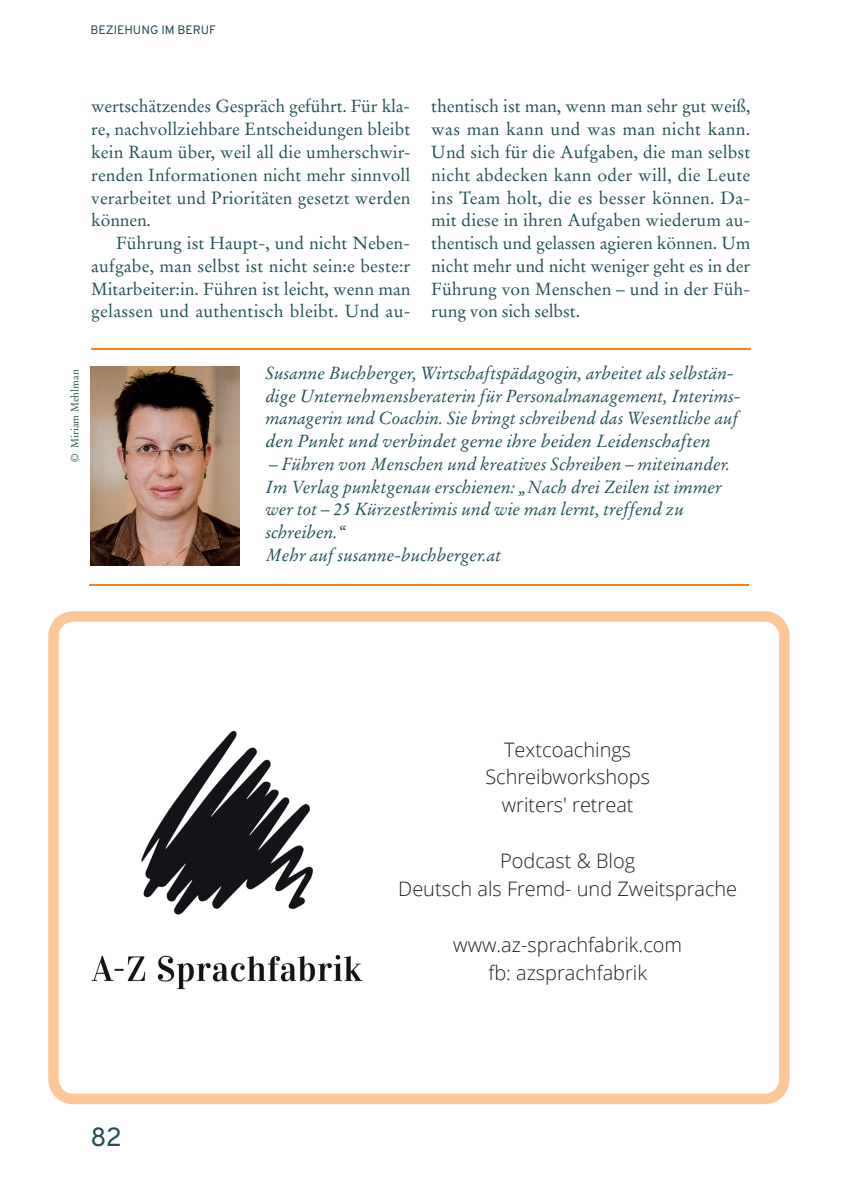
<style>
.page{position:relative;width:843px;height:1190px;background:#fff}
.page>*{position:absolute;margin:0;border:0;box-sizing:border-box;transform-origin:0 0}
.t1{font:26.25px "Overpass";color:#214e55}
.t2{font:300 19.95px/27.8px "Open Sans";color:#231f20;text-align:center}
.t3{font:17.5px/22.8px "Stempel Garamond LT Pro";letter-spacing:.01em;color:#214e55;text-align:justify}
.t4{font:italic 17.5px/22.8px "Stempel Garamond LT Pro";letter-spacing:-.005em;color:#214e55}
.t5{font:12.25px "Overpass";letter-spacing:-.005em;color:#214e55}
.t6{font:10.5px "Stempel Garamond LT Pro";color:#1d544e}
</style>
<div class="page">
<hr style="left:91px;top:348px;width:659px;height:2px;background:#f58220">
<hr style="left:90px;top:584px;width:658px;height:2px;background:#f58220">
<svg style="left:48px;top:611px;width:741px;height:492px"></svg>
<img style="left:90px;top:366px;width:149px;height:199px">
<p class="t5" style="left:90px;top:20px;width:127px">BEZIEHUNG IM BERUF</p>
<p class="t3" style="left:91px;top:95px;width:321px">wertschätzendes Gespräch geführt. Für kla&shy;re, nachvollziehbare Entscheidungen bleibt kein Raum über, weil all die umherschwir&shy;renden Informationen nicht mehr sinnvoll verarbeitet und Prioritäten gesetzt werden können.</p>
<p class="t3" style="left:91px;top:231px;width:321px;text-indent:25px">Führung ist Haupt-, und nicht Neben&shy;aufgabe, man selbst ist nicht sein:e beste:r Mitarbeiter:in. Führen ist leicht, wenn man gelassen und authentisch bleibt. Und au-</p>
<p class="t3" style="left:431px;top:95px;width:321px">thentisch ist man, wenn man sehr gut weiß, was man kann und was man nicht kann.<br>Und sich für die Aufgaben, die man selbst nicht abdecken kann oder will, die Leute ins Team holt, die es besser können. Da&shy;mit diese in ihren Aufgaben wiederum au&shy;thentisch und gelassen agieren können. Um nicht mehr und nicht weniger geht es in der Führung von Menschen – und in der Füh&shy;rung von sich selbst.</p>
<p class="t6" style="left:68px;top:461px;width:94px;rotate:-90deg">© Miriam Mehlman</p>
<p class="t4" style="left:265px;top:361px;width:477px">Susanne Buchberger, Wirtschaftspädagogin, arbeitet als selbstän&shy;dige Unternehmensberaterin für Personalmanagement, Interims&shy;managerin und Coachin. Sie bringt schreibend das Wesentliche auf den Punkt und verbindet gerne ihre beiden Leidenschaften</p>
<p class="t4" style="left:265px;top:452px;width:467px">– Führen von Menschen und kreatives Schreiben – miteinander.<br>Im Verlag punktgenau erschienen: „Nach drei Zeilen ist immer wer tot – 25 Kürzestkrimis und wie man lernt, treffend zu schreiben.“<br>Mehr auf susanne-buchberger.at</p>
<h1 class="t1" style="left:90px;top:1115px;width:33px">82</h1>
<p class="t2" style="left:485px;top:734px;width:166px">Textcoachings<br>Schreibworkshops writers' retreat</p>
<p class="t2" style="left:398px;top:846px;width:340px">Podcast &amp; Blog<br>Deutsch als Fremd- und Zweitsprache</p>
<p class="t2" style="left:453px;top:929px;width:230px">www.az-sprachfabrik.com fb: azsprachfabrik</p>
</div>
